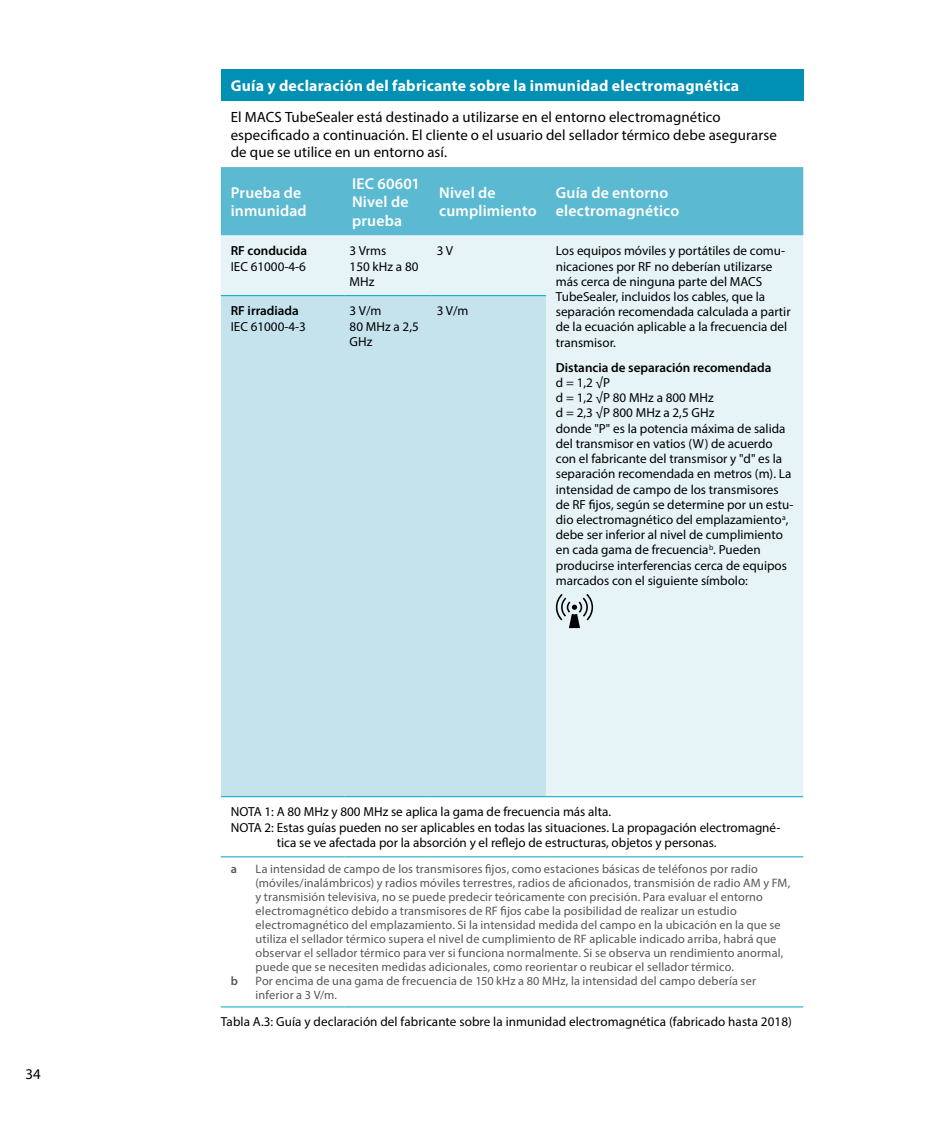
<style>
.page{position:relative;width:943px;height:1141px;background:#fff}
.page>*{position:absolute;margin:0;border:0;box-sizing:border-box;transform-origin:0 0}
.t1{font:600 15.75px/18.4px "Myriad Pro";letter-spacing:.01em;color:#fff}
.t2{font:700 15.75px "Myriad Pro";letter-spacing:.015em;color:#fff}
.t3{font:14.88px/17.5px "Myriad Pro";letter-spacing:.005em;color:#000}
.t4{font:13.12px/15.2px "Myriad Pro";color:#000}
.t5{font:600 13.12px "Myriad Pro";color:#000}
.t6{font:12.25px/14px "Myriad Pro";letter-spacing:.015em;color:#565655}
.t7{font:600 12.25px "Myriad Pro";color:#565655}
</style>
<div class="page">
<div style="left:221px;top:69px;width:582px;height:32px;background:#0090b4"></div>
<div style="left:221px;top:167px;width:582px;height:69px;background:#5bbad2"></div>
<div style="left:221px;top:236px;width:582px;height:560px;background:#e7f4f7"></div>
<div style="left:221px;top:296px;width:325px;height:500px;background:#c5e3ed"></div>
<hr style="left:221px;top:856px;width:123px;height:1px;background:#00a4c4">
<hr style="left:344px;top:856px;width:88px;height:1px;background:#00a4c4">
<hr style="left:432px;top:856px;width:114px;height:1px;background:#00a4c4">
<hr style="left:546px;top:856px;width:257px;height:1px;background:#00a4c4">
<hr style="left:221px;top:1006px;width:123px;height:1px;background:#00a4c4">
<hr style="left:344px;top:1006px;width:88px;height:1px;background:#00a4c4">
<hr style="left:432px;top:1006px;width:114px;height:1px;background:#00a4c4">
<hr style="left:546px;top:1006px;width:257px;height:1px;background:#00a4c4">
<hr style="left:221px;top:295px;width:123px;height:1px;background:#00a4c4">
<hr style="left:344px;top:295px;width:88px;height:1px;background:#00a4c4">
<hr style="left:432px;top:295px;width:114px;height:1px;background:#00a4c4">
<hr style="left:221px;top:796px;width:123px;height:1px;background:#00a4c4">
<hr style="left:344px;top:796px;width:88px;height:1px;background:#00a4c4">
<hr style="left:432px;top:796px;width:114px;height:1px;background:#00a4c4">
<hr style="left:546px;top:796px;width:257px;height:1px;background:#00a4c4">
<svg style="left:555px;top:592px;width:39px;height:36px"></svg>
<p class="t3" style="left:26px;top:1065px;width:17px">34</p>
<p class="t2" style="left:231px;top:76px;width:510px">Guía y declaración del fabricante sobre la inmunidad electromagnética</p>
<p class="t3" style="left:231px;top:108px;width:547px">El MACS TubeSealer está destinado a utilizarse en el entorno electromagnético especificado a continuación. El cliente o el usuario del sellador térmico debe asegurarse de que se utilice en un entorno así.</p>
<p class="t1" style="left:231px;top:183px;width:77px">Prueba de inmunidad</p>
<p class="t1" style="left:352px;top:174px;width:69px">IEC 60601<br>Nivel de prueba</p>
<p class="t1" style="left:439px;top:183px;width:99px">Nivel de cumplimiento</p>
<p class="t1" style="left:556px;top:183px;width:125px">Guía de entorno electromagnético</p>
<p class="t5" style="left:231px;top:243px;width:78px">RF conducida</p>
<p class="t4" style="left:231px;top:258px;width:77px">IEC 61000-4-6</p>
<p class="t4" style="left:349px;top:243px;width:70px">3 Vrms<br>150 kHz a 80<br>MHz</p>
<p class="t4" style="left:437px;top:243px;width:18px">3 V</p>
<p class="t4" style="left:556px;top:243px;width:236px">Los equipos móviles y portátiles de comu&shy;nicaciones por RF no deberían utilizarse más cerca de ninguna parte del MACS TubeSealer, incluidos los cables, que la separación recomendada calculada a partir de la ecuación aplicable a la frecuencia del transmisor.</p>
<p class="t5" style="left:556px;top:359px;width:217px">Distancia de separación recomendada</p>
<p class="t4" style="left:556px;top:375px;width:239px">d = 1,2 √P<br>d = 1,2 √P 80 MHz a 800 MHz<br>d = 2,3 √P 800 MHz a 2,5 GHz<br>donde "P" es la potencia máxima de salida del transmisor en vatios (W) de acuerdo con el fabricante del transmisor y "d" es la separación recomendada en metros (m). La intensidad de campo de los transmisores de RF fijos, según se determine por un estu&shy;dio electromagnético del emplazamiento<sup>a</sup>, debe ser inferior al nivel de cumplimiento en cada gama de frecuencia<sup>b</sup>. Pueden producirse interferencias cerca de equipos marcados con el siguiente símbolo:</p>
<p class="t5" style="left:231px;top:303px;width:70px">RF irradiada</p>
<p class="t4" style="left:231px;top:318px;width:77px">IEC 61000-4-3</p>
<p class="t4" style="left:349px;top:303px;width:71px">3 V/m<br>80 MHz a 2,5<br>GHz</p>
<p class="t4" style="left:437px;top:303px;width:33px">3 V/m</p>
<p class="t4" style="left:231px;top:804px;width:382px">NOTA 1: A 80 MHz y 800 MHz se aplica la gama de frecuencia más alta.</p>
<p class="t4" style="left:231px;top:819px;width:551px">NOTA 2: Estas guías pueden no ser aplicables en todas las situaciones. La propagación electromagné-</p>
<p class="t4" style="left:277px;top:835px;width:441px">tica se ve afectada por la absorción y el reflejo de estructuras, objetos y personas.</p>
<p class="t7" style="left:231px;top:862px;width:8px">a</p>
<p class="t6" style="left:255px;top:862px;width:536px">La intensidad de campo de los transmisores fijos, como estaciones básicas de teléfonos por radio (móviles/inalámbricos) y radios móviles terrestres, radios de aficionados, transmisión de radio AM y FM, y transmisión televisiva, no se puede predecir teóricamente con precisión. Para evaluar el entorno electromagnético debido a transmisores de RF fijos cabe la posibilidad de realizar un estudio electromagnético del emplazamiento. Si la intensidad medida del campo en la ubicación en la que se utiliza el sellador térmico supera el nivel de cumplimiento de RF aplicable indicado arriba, habrá que observar el sellador térmico para ver si funciona normalmente. Si se observa un rendimiento anormal, puede que se necesiten medidas adicionales, como reorientar o reubicar el sellador térmico.</p>
<p class="t7" style="left:231px;top:974px;width:9px">b</p>
<p class="t6" style="left:255px;top:974px;width:502px">Por encima de una gama de frecuencia de 150 kHz a 80 MHz, la intensidad del campo debería ser inferior a 3 V/m.</p>
<p class="t4" style="left:221px;top:1013px;width:572px">Tabla A.3: Guía y declaración del fabricante sobre la inmunidad electromagnética (fabricado hasta 2018)</p>
</div>
